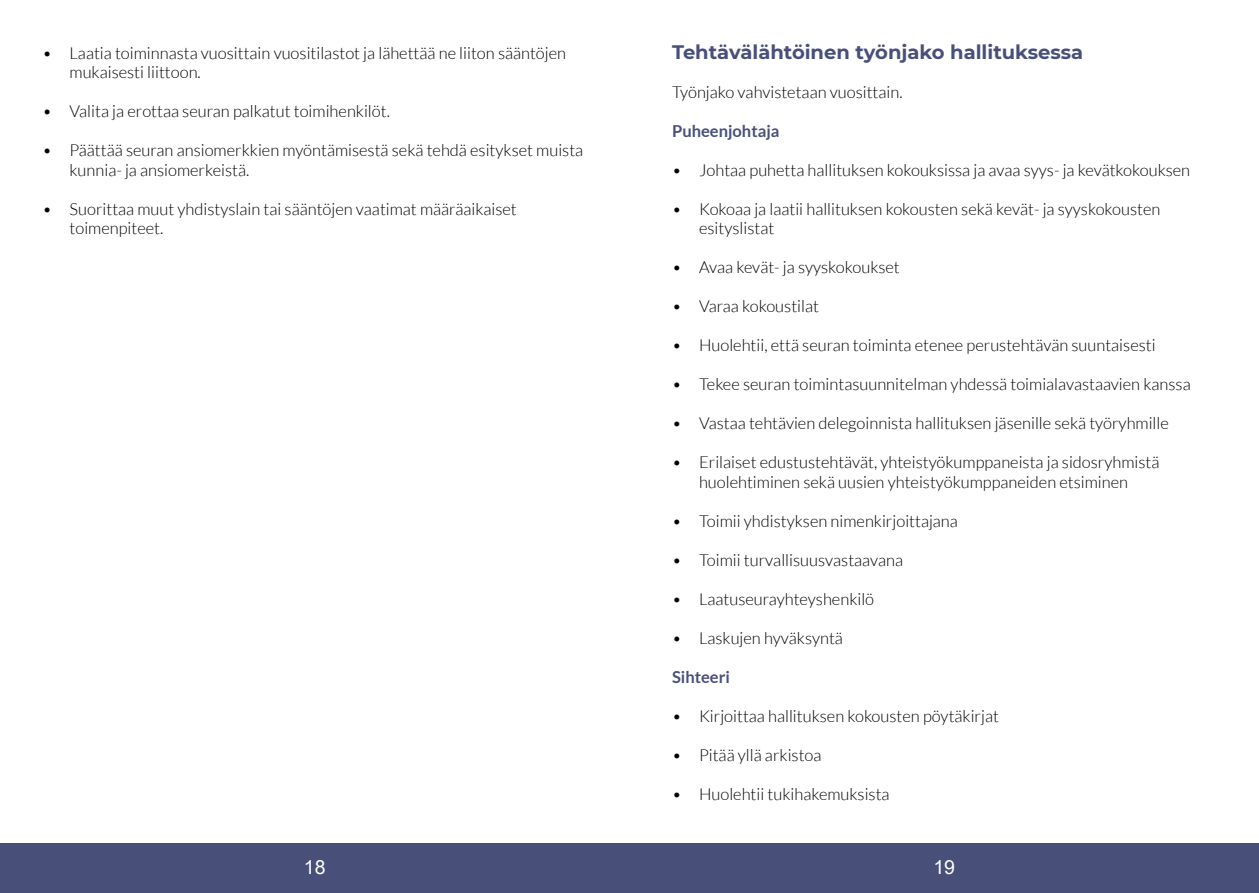
<style>
.page{position:relative;width:1259px;height:893px;background:#fff}
.page>*{position:absolute;margin:0;border:0;box-sizing:border-box;transform-origin:0 0}
.t1{font:700 19.5px "Montserrat";color:#48507a}
.t2{font:19.5px "Arial";color:#fff}
.t3{font:300 16.5px/19.5px "Lato";color:#000}
.t4{font:700 16.5px "Lato";color:#48507a}
</style>
<div class="page">
<div style="left:0;top:843px;width:1259px;height:50px;background:#48507a"></div>
<p class="t3" style="left:70px;top:44px;width:498px;text-indent:-27px">• Laatia toiminnasta vuosittain vuositilastot ja lähettää ne liiton sääntöjen mukaisesti liittoon.</p>
<p class="t3" style="left:43px;top:102px;width:349px">• Valita ja erottaa seuran palkatut toimihenkilöt.</p>
<p class="t3" style="left:70px;top:141px;width:515px;text-indent:-27px">• Päättää seuran ansiomerkkien myöntämisestä sekä tehdä esitykset muista kunnia- ja ansiomerkeistä.</p>
<p class="t3" style="left:70px;top:200px;width:449px;text-indent:-27px">• Suorittaa muut yhdistyslain tai sääntöjen vaatimat määräaikaiset toimenpiteet.</p>
<p class="t1" style="left:672px;top:40px;width:413px">Tehtävälähtöinen työnjako hallituksessa</p>
<p class="t3" style="left:672px;top:83px;width:232px">Työnjako vahvistetaan vuosittain.</p>
<p class="t4" style="left:672px;top:123px;width:109px">Puheenjohtaja</p>
<p class="t3" style="left:672px;top:161px;width:520px">• Johtaa puhetta hallituksen kokouksissa ja avaa syys- ja kevätkokouksen</p>
<p class="t3" style="left:699px;top:200px;width:463px;text-indent:-27px">• Kokoaa ja laatii hallituksen kokousten sekä kevät- ja syyskokousten esityslistat</p>
<p class="t3" style="left:672px;top:258px;width:229px">• Avaa kevät- ja syyskokoukset</p>
<p class="t3" style="left:672px;top:297px;width:148px">• Varaa kokoustilat</p>
<p class="t3" style="left:672px;top:336px;width:485px">• Huolehtii, että seuran toiminta etenee perustehtävän suuntaisesti</p>
<p class="t3" style="left:672px;top:375px;width:520px">• Tekee seuran toimintasuunnitelman yhdessä toimialavastaavien kanssa</p>
<p class="t3" style="left:672px;top:414px;width:498px">• Vastaa tehtävien delegoinnista hallituksen jäsenille sekä työryhmille</p>
<p class="t3" style="left:672px;top:453px;width:489px;text-align:center">• Erilaiset edustustehtävät, yhteistyökumppaneista ja sidosryhmistä huolehtiminen sekä uusien yhteistyökumppaneiden etsiminen</p>
<p class="t3" style="left:672px;top:512px;width:287px">• Toimii yhdistyksen nimenkirjoittajana</p>
<p class="t3" style="left:672px;top:551px;width:232px">• Toimii turvallisuusvastaavana</p>
<p class="t3" style="left:672px;top:590px;width:204px">• Laatuseurayhteyshenkilö</p>
<p class="t3" style="left:672px;top:629px;width:172px">• Laskujen hyväksyntä</p>
<p class="t4" style="left:672px;top:669px;width:59px">Sihteeri</p>
<p class="t3" style="left:672px;top:707px;width:328px">• Kirjoittaa hallituksen kokousten pöytäkirjat</p>
<p class="t3" style="left:672px;top:746px;width:151px">• Pitää yllä arkistoa</p>
<p class="t3" style="left:672px;top:785px;width:219px">• Huolehtii tukihakemuksista</p>
<p class="t2" style="left:304px;top:860px;width:23px">18</p>
<p class="t2" style="left:933px;top:860px;width:23px">19</p>
</div>
